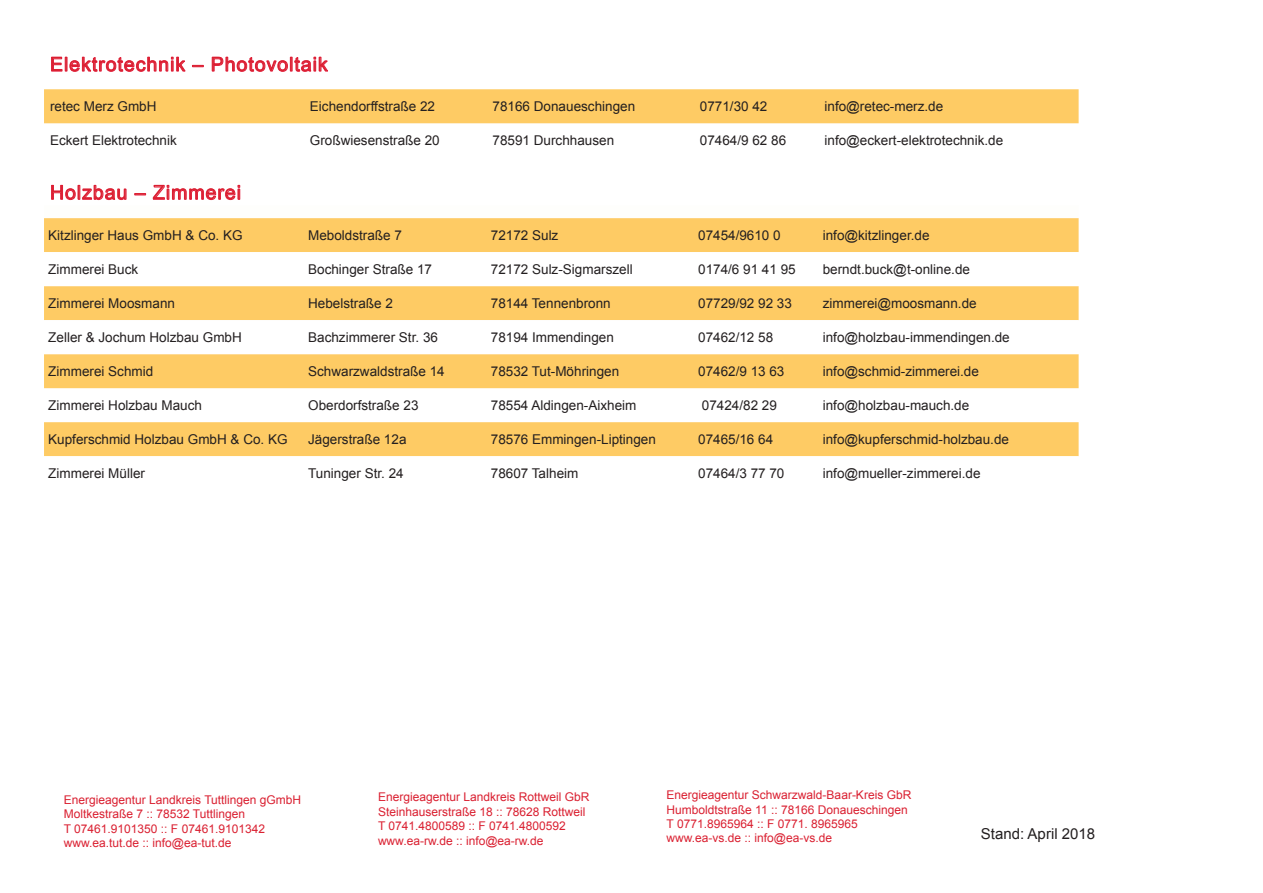
<style>
.page{position:relative;width:1263px;height:893px;background:#fff}
.page>*{position:absolute;margin:0;border:0;box-sizing:border-box;transform-origin:0 0}
.t1{font:19.5px "Arial";letter-spacing:.05em;color:#da2031}
.t2{font:15px "Arial";color:#231f20}
.t3{font:13.5px "Arial";color:#231f20}
.t4{font:12px/14.4px "Arial";color:#da2031}
</style>
<div class="page">
<div style="left:44px;top:89px;width:1034px;height:35px;background:#fecb64"></div>
<svg style="left:44px;top:184px;width:1034px;height:272px;fill:#fecb64"></svg>
<svg style="left:51px;top:56px;width:135px;height:16px"></svg>
<svg style="left:192px;top:65px;width:11px;height:2px"></svg>
<svg style="left:212px;top:56px;width:116px;height:16px"></svg>
<svg style="left:44px;top:185px;width:1034px;height:33px"></svg>
<h1 class="t1" style="left:50px;top:51px;width:279px">Elektrotechnik – Photovoltaik</h1>
<p class="t3" style="left:50px;top:97px;width:108px">retec Merz GmbH</p>
<p class="t3" style="left:310px;top:97px;width:127px">Eichendorffstraße 22</p>
<p class="t3" style="left:493px;top:97px;width:144px">78166 Donaueschingen</p>
<p class="t3" style="left:700px;top:97px;width:69px">0771/30 42</p>
<p class="t3" style="left:824px;top:97px;width:120px">info@retec-merz.de</p>
<p class="t3" style="left:50px;top:131px;width:128px">Eckert Elektrotechnik</p>
<p class="t3" style="left:310px;top:131px;width:131px">Großwiesenstraße 20</p>
<p class="t3" style="left:493px;top:131px;width:123px">78591 Durchhausen</p>
<p class="t3" style="left:700px;top:131px;width:88px">07464/9 62 86</p>
<p class="t3" style="left:824px;top:131px;width:180px">info@eckert-elektrotechnik.de</p>
<h1 class="t1" style="left:50px;top:179px;width:193px">Holzbau – Zimmerei</h1>
<p class="t3" style="left:48px;top:226px;width:196px">Kitzlinger Haus GmbH &amp; Co. KG</p>
<p class="t3" style="left:308px;top:226px;width:95px">Meboldstraße 7</p>
<p class="t3" style="left:491px;top:226px;width:69px">72172 Sulz</p>
<p class="t3" style="left:698px;top:226px;width:84px">07454/9610 0</p>
<p class="t3" style="left:823px;top:226px;width:108px">info@kitzlinger.de</p>
<p class="t3" style="left:48px;top:260px;width:92px">Zimmerei Buck</p>
<p class="t3" style="left:308px;top:260px;width:125px">Bochinger Straße 17</p>
<p class="t3" style="left:491px;top:260px;width:143px">72172 Sulz-Sigmarszell</p>
<p class="t3" style="left:698px;top:260px;width:99px">0174/6 91 41 95</p>
<p class="t3" style="left:823px;top:260px;width:149px">berndt.buck@t-online.de</p>
<p class="t3" style="left:48px;top:294px;width:128px">Zimmerei Moosmann</p>
<p class="t3" style="left:308px;top:294px;width:86px">Hebelstraße 2</p>
<p class="t3" style="left:491px;top:294px;width:121px">78144 Tennenbronn</p>
<p class="t3" style="left:698px;top:294px;width:95px">07729/92 92 33</p>
<p class="t3" style="left:823px;top:294px;width:155px">zimmerei@moosmann.de</p>
<p class="t3" style="left:48px;top:328px;width:195px">Zeller &amp; Jochum Holzbau GmbH</p>
<p class="t3" style="left:308px;top:328px;width:131px">Bachzimmerer Str. 36</p>
<p class="t3" style="left:491px;top:328px;width:125px">78194 Immendingen</p>
<p class="t3" style="left:698px;top:328px;width:77px">07462/12 58</p>
<p class="t3" style="left:823px;top:328px;width:189px">info@holzbau-immendingen.de</p>
<p class="t3" style="left:48px;top:362px;width:107px">Zimmerei Schmid</p>
<p class="t3" style="left:308px;top:362px;width:138px">Schwarzwaldstraße 14</p>
<p class="t3" style="left:491px;top:362px;width:130px">78532 Tut-Möhringen</p>
<p class="t3" style="left:698px;top:362px;width:88px">07462/9 13 63</p>
<p class="t3" style="left:823px;top:362px;width:158px">info@schmid-zimmerei.de</p>
<p class="t3" style="left:48px;top:396px;width:155px">Zimmerei Holzbau Mauch</p>
<p class="t3" style="left:308px;top:396px;width:112px">Oberdorfstraße 23</p>
<p class="t3" style="left:491px;top:396px;width:147px">78554 Aldingen-Aixheim</p>
<p class="t3" style="left:702px;top:396px;width:77px">07424/82 29</p>
<p class="t3" style="left:823px;top:396px;width:148px">info@holzbau-mauch.de</p>
<p class="t3" style="left:48px;top:430px;width:241px">Kupferschmid Holzbau GmbH &amp; Co. KG</p>
<p class="t3" style="left:308px;top:430px;width:100px">Jägerstraße 12a</p>
<p class="t3" style="left:491px;top:430px;width:167px">78576 Emmingen-Liptingen</p>
<p class="t3" style="left:698px;top:430px;width:77px">07465/16 64</p>
<p class="t3" style="left:823px;top:430px;width:188px">info@kupferschmid-holzbau.de</p>
<p class="t3" style="left:48px;top:464px;width:98px">Zimmerei Müller</p>
<p class="t3" style="left:308px;top:464px;width:97px">Tuninger Str. 24</p>
<p class="t3" style="left:491px;top:464px;width:89px">78607 Talheim</p>
<p class="t3" style="left:698px;top:464px;width:88px">07464/3 77 70</p>
<p class="t3" style="left:823px;top:464px;width:159px">info@mueller-zimmerei.de</p>
<p class="t4" style="left:64px;top:792px;width:239px">Energieagentur Landkreis Tuttlingen gGmbH Moltkestraße 7 :: 78532 Tuttlingen<br>T 07461.9101350 :: F 07461.9101342 www.ea.tut.de :: info@ea-tut.de</p>
<p class="t4" style="left:666px;top:788px;width:246px">Energieagentur Schwarzwald-Baar-Kreis GbR Humboldtstraße 11 :: 78166 Donaueschingen T 0771.8965964 :: F 0771. 8965965 www.ea-vs.de :: info@ea-vs.de</p>
<p class="t4" style="left:378px;top:790px;width:213px">Energieagentur Landkreis Rottweil GbR Steinhauserstraße 18 :: 78628 Rottweil T 0741.4800589 :: F 0741.4800592 www.ea-rw.de :: info@ea-rw.de</p>
<p class="t2" style="left:981px;top:823px;width:116px">Stand: April 2018</p>
</div>
